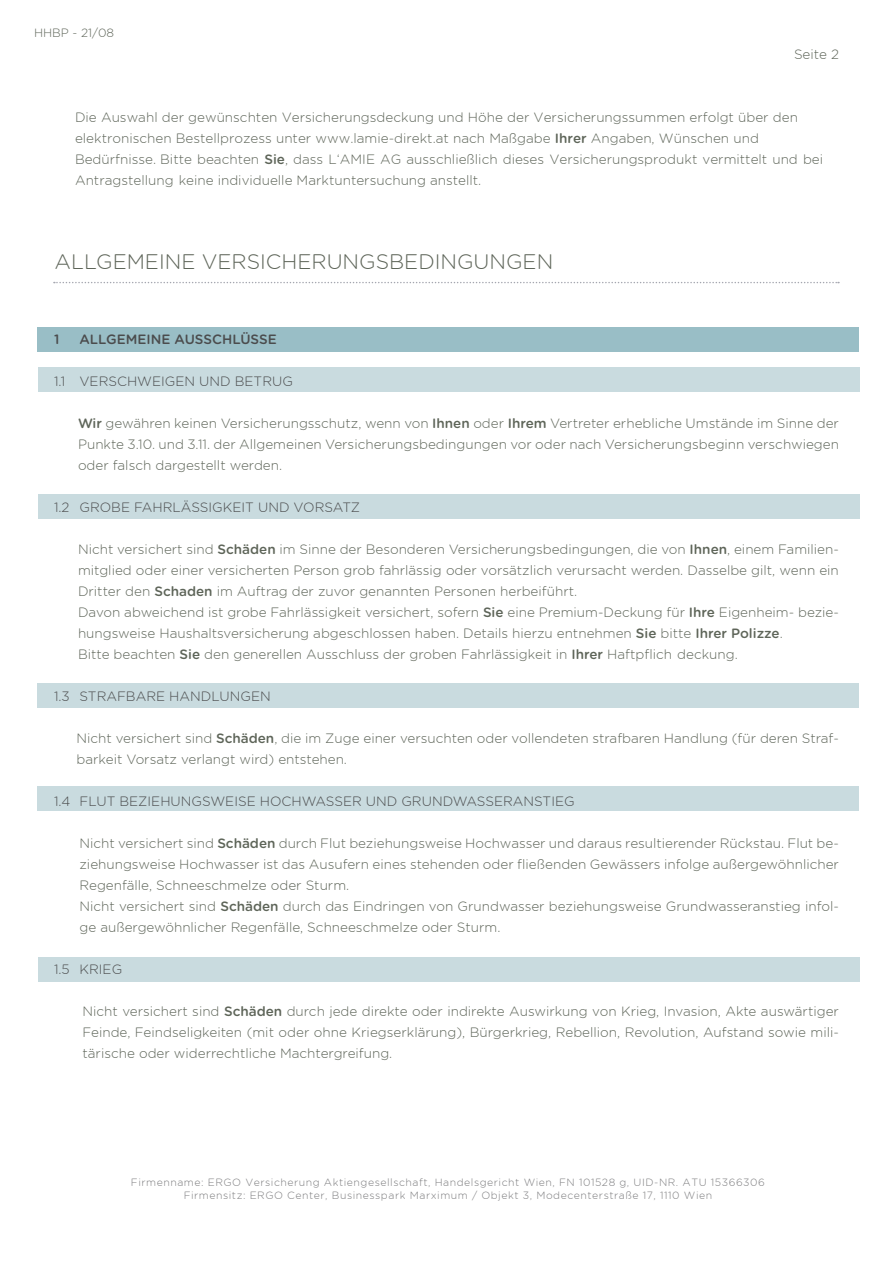
<style>
.page{position:relative;width:893px;height:1263px;background:#fff}
.page>*{position:absolute;margin:0;border:0;box-sizing:border-box;transform-origin:0 0}
.t1{font:300 21px "Gotham Rounded";color:#5e6559}
.t2{font:300 13.5px/21px "Gotham Rounded";color:#5e6559}
.t3{font:300 13.5px "Gotham Rounded";color:#4b4c4d}
.t4{font:500 13.5px "Gotham Rounded";color:#4b4c4d}
.t5{font:300 12px "Gotham Rounded";color:#5e6559}
.t6{font:300 10.5px/12.6px "Gotham Rounded";letter-spacing:.05em;color:#7c7c7e;text-align:center}
.s1{font-weight:500}
</style>
<div class="page">
<div style="left:37px;top:327px;width:821px;height:24px;background:#99bec6"></div>
<div style="left:38px;top:368px;width:821px;height:24px;background:#c9dbdf"></div>
<div style="left:38px;top:494px;width:821px;height:24px;background:#c9dbdf"></div>
<div style="left:38px;top:684px;width:821px;height:24px;background:#c9dbdf"></div>
<div style="left:38px;top:787px;width:821px;height:24px;background:#c9dbdf"></div>
<div style="left:38px;top:957px;width:821px;height:24px;background:#c9dbdf"></div>
<svg style="left:54px;top:282px;width:785px;height:1px"></svg>
<p class="t5" style="left:34px;top:26px;width:82px">HHBP - 21/08</p>
<p class="t2" style="left:794px;top:44px;width:46px">Seite 2</p>
<p class="t2" style="left:75px;top:107px;width:750px">Die Auswahl der gewünschten Versicherungsdeckung und Höhe der Versicherungssummen erfolgt über den elektronischen Bestellprozess unter www.lamie-direkt.at nach Maßgabe <span class="s1">Ihrer</span> Angaben, Wünschen und Bedürfnisse. Bitte beachten <span class="s1">Sie</span>, dass L‘AMIE AG ausschließlich dieses Versicherungsprodukt vermittelt und bei Antragstellung keine individuelle Marktuntersuchung anstellt.</p>
<h1 class="t1" style="left:54px;top:250px;width:500px">ALLGEMEINE VERSICHERUNGSBEDINGUNGEN</h1>
<p class="t4" style="left:54px;top:330px;width:7px">1</p>
<p class="t4" style="left:80px;top:330px;width:199px">ALLGEMEINE AUSSCHLÜSSE</p>
<p class="t3" style="left:54px;top:374px;width:240px">1.1 VERSCHWEIGEN UND BETRUG</p>
<p class="t2" style="left:78px;top:413px;width:762px;text-align:justify"><span class="s1">Wir</span> gewähren keinen Versicherungsschutz, wenn von <span class="s1">Ihnen</span> oder <span class="s1">Ihrem</span> Vertreter erhebliche Umstände im Sinne der Punkte 3.10. und 3.11. der Allgemeinen Versicherungsbedingungen vor oder nach Versicherungsbeginn verschwiegen oder falsch dargestellt werden.</p>
<p class="t3" style="left:54px;top:500px;width:308px">1.2 GROBE FAHRLÄSSIGKEIT UND VORSATZ</p>
<p class="t2" style="left:78px;top:539px;width:762px">Nicht versichert sind <span class="s1">Schäden</span> im Sinne der Besonderen Versicherungsbedingungen, die von <span class="s1">Ihnen</span>, einem Familien&shy;mitglied oder einer versicherten Person grob fahrlässig oder vorsätzlich verursacht werden. Dasselbe gilt, wenn ein Dritter den <span class="s1">Schaden</span> im Auftrag der zuvor genannten Personen herbeiführt.<br>Davon abweichend ist grobe Fahrlässigkeit versichert, sofern <span class="s1">Sie</span> eine Premium-Deckung für <span class="s1">Ihre</span> Eigenheim- bezie&shy;hungsweise Haushaltsversicherung abgeschlossen haben. Details hierzu entnehmen <span class="s1">Sie</span> bitte <span class="s1">Ihrer Polizze</span>.<br>Bitte beachten <span class="s1">Sie</span> den generellen Ausschluss der groben Fahrlässigkeit in <span class="s1">Ihrer</span> Haftpflich deckung.</p>
<p class="t3" style="left:54px;top:689px;width:218px">1.3 STRAFBARE HANDLUNGEN</p>
<p class="t2" style="left:77px;top:728px;width:764px">Nicht versichert sind <span class="s1">Schäden</span>, die im Zuge einer versuchten oder vollendeten strafbaren Handlung (für deren Straf&shy;barkeit Vorsatz verlangt wird) entstehen.</p>
<p class="t3" style="left:54px;top:794px;width:522px">1.4 FLUT BEZIEHUNGSWEISE HOCHWASSER UND GRUNDWASSERANSTIEG</p>
<p class="t2" style="left:80px;top:833px;width:761px">Nicht versichert sind <span class="s1">Schäden</span> durch Flut beziehungsweise Hochwasser und daraus resultierender Rückstau. Flut be&shy;ziehungsweise Hochwasser ist das Ausufern eines stehenden oder fließenden Gewässers infolge außergewöhnlicher Regenfälle, Schneeschmelze oder Sturm.<br>Nicht versichert sind <span class="s1">Schäden</span> durch das Eindringen von Grundwasser beziehungsweise Grundwasseranstieg infol&shy;ge außergewöhnlicher Regenfälle, Schneeschmelze oder Sturm.</p>
<p class="t3" style="left:54px;top:962px;width:70px">1.5 KRIEG</p>
<p class="t2" style="left:82px;top:1001px;width:758px;text-align:justify">Nicht versichert sind <span class="s1">Schäden</span> durch jede direkte oder indirekte Auswirkung von Krieg, Invasion, Akte auswärtiger Feinde, Feindseligkeiten (mit oder ohne Kriegserklärung), Bürgerkrieg, Rebellion, Revolution, Aufstand sowie mili&shy;tärische oder widerrechtliche Machtergreifung.</p>
<p class="t6" style="left:131px;top:1176px;width:635px">Firmenname: ERGO Versicherung Aktiengesellschaft, Handelsgericht Wien, FN 101528 g, UID-NR. ATU 15366306<br>Firmensitz: ERGO Center, Businesspark Marximum / Objekt 3, Modecenterstraße 17, 1110 Wien</p>
</div>
